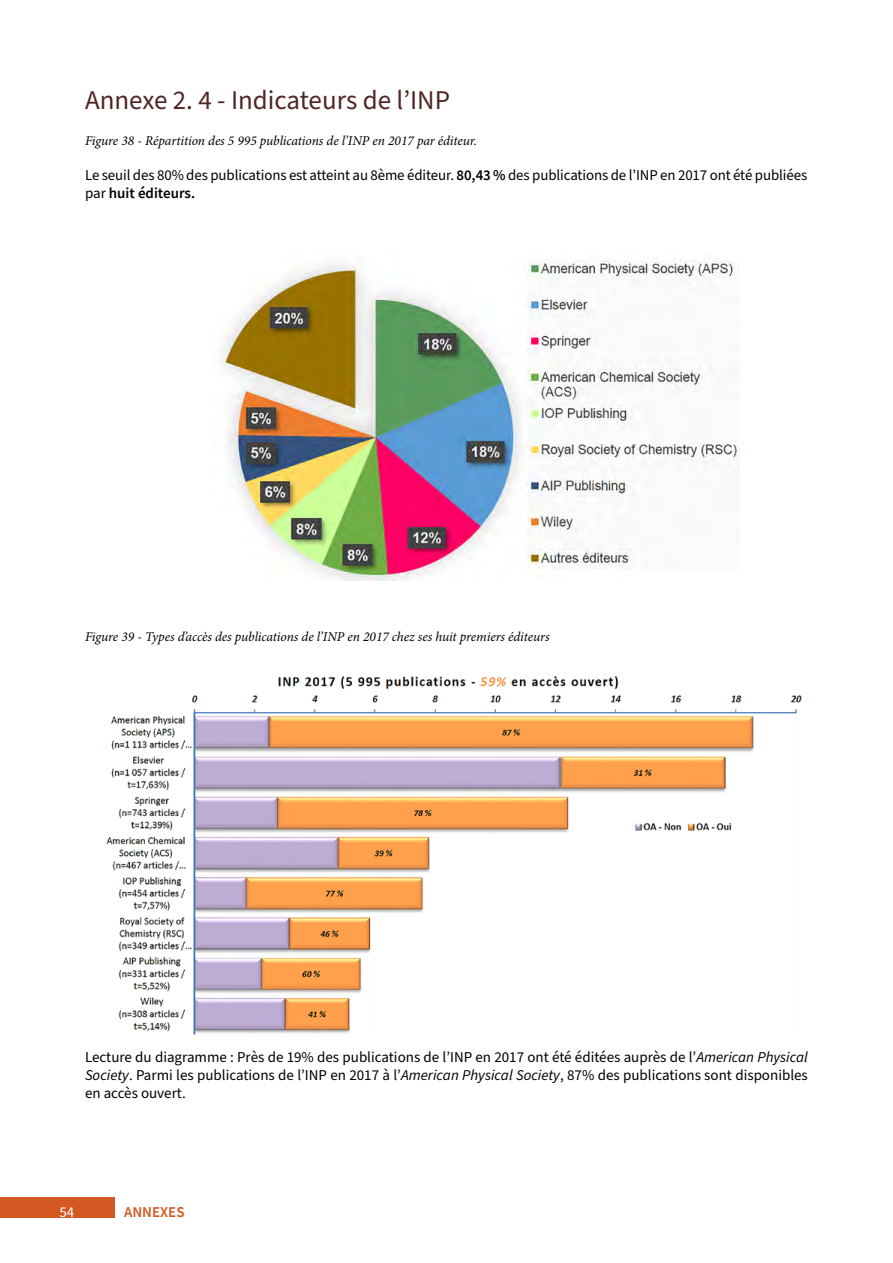
<style>
.page{position:relative;width:893px;height:1263px;background:#fff}
.page>*{position:absolute;margin:0;border:0;box-sizing:border-box;transform-origin:0 0}
.t1{font:27px "Source Sans Pro";color:#502526}
.t2{font:15px/18px "Source Sans Pro";letter-spacing:-.005em;color:#000}
.t3{font:600 15px "Source Sans Pro";color:#d35821}
.t4{font:15px "Source Sans Pro";color:#fff}
.t5{font:italic 13.5px "Minion Pro";letter-spacing:-.005em;color:#000}
.s1{font-weight:600}
.s2{font-style:italic}
</style>
<div class="page">
<div style="left:0;top:1197px;width:115px;height:21px;background:#d35821"></div>
<img style="left:220px;top:252px;width:520px;height:328px">
<img style="left:106px;top:676px;width:696px;height:359px">
<h1 class="t1" style="left:85px;top:82px;width:366px">Annexe 2. 4 - Indicateurs de l’INP</h1>
<p class="t5" style="left:85px;top:131px;width:393px">Figure 38 - Répartition des 5 995 publications de l’INP en 2017 par éditeur.</p>
<p class="t2" style="left:85px;top:167px;width:724px">Le seuil des 80% des publications est atteint au 8ème éditeur. <span class="s1">80,43 %</span> des publications de l’INP en 2017 ont été publiées par <span class="s1">huit éditeurs.</span></p>
<p class="t5" style="left:85px;top:627px;width:466px">Figure 39 - Types d’accès des publications de l’INP en 2017 chez ses huit premiers éditeurs</p>
<p class="t2" style="left:85px;top:1049px;width:724px;text-align:justify">Lecture du diagramme : Près de 19% des publications de l’INP en 2017 ont été éditées auprès de l’<span class="s2">American Physical Society</span>. Parmi les publications de l’INP en 2017 à l’<span class="s2">American Physical Society</span>, 87% des publications sont disponibles en accès ouvert.</p>
<p class="t4" style="left:60px;top:1202px;width:16px">54</p>
<p class="t3" style="left:124px;top:1202px;width:62px">ANNEXES</p>
</div>
